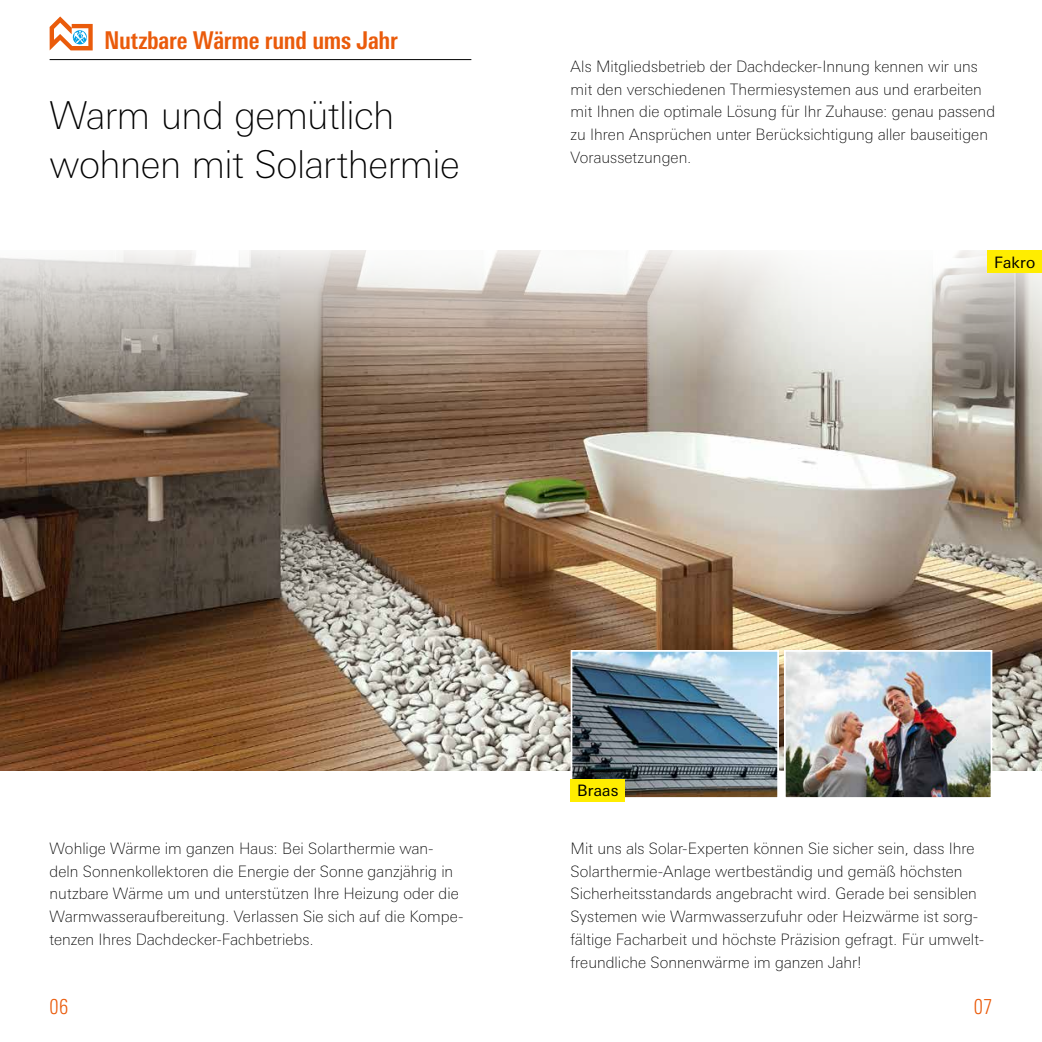
<style>
.page{position:relative;width:1042px;height:1042px;background:#fff}
.page>*{position:absolute;margin:0;border:0;box-sizing:border-box;transform-origin:0 0}
.t1{font:100 38.5px/49px "Linotype Univers Basic";letter-spacing:-.015em;color:#000}
.t2{font:700 condensed 24.5px "Linotype Univers";letter-spacing:-.015em;color:#ea5b0b}
.t3{font:300 condensed 21px "Linotype Univers";color:#ea5b0b}
.t4{font:100 15.75px/22.8px "Linotype Univers Basic";letter-spacing:.005em;color:#000}
.t5{font:15.75px "Linotype Univers Basic";letter-spacing:.005em;color:#000}
</style>
<div class="page">
<svg style="left:50px;top:17px;width:43px;height:33px"></svg>
<img style="left:0;top:251px;width:1042px;height:519px">
<img style="left:787px;top:653px;width:202px;height:143px">
<div style="left:784px;top:650px;width:208px;height:149px;border:2px solid #fff"></div>
<img style="left:573px;top:653px;width:203px;height:143px">
<div style="left:570px;top:650px;width:209px;height:149px;border:2px solid #fff"></div>
<hr style="left:50px;top:59px;width:421px;height:1px;background:#000">
<div style="left:570px;top:779px;width:55px;height:22px;background:#ffed00"></div>
<div style="left:987px;top:251px;width:55px;height:22px;background:#ffed00"></div>
<h2 class="t2" style="left:104px;top:26px;width:295px">Nutzbare Wärme rund ums Jahr</h2>
<h1 class="t1" style="left:50px;top:91px;width:412px">Warm und gemütlich wohnen mit Solarthermie</h1>
<p class="t4" style="left:570px;top:55px;width:426px">Als Mitgliedsbetrieb der Dachdecker-Innung kennen wir uns mit den verschiedenen Thermiesystemen aus und erarbeiten mit Ihnen die optimale Lösung für Ihr Zuhause: genau passend zu Ihren Ansprüchen unter Berücksichtigung aller bauseitigen Voraussetzungen.</p>
<p class="t5" style="left:994px;top:253px;width:43px">Fakro</p>
<p class="t4" style="left:50px;top:837px;width:415px">Wohlige Wärme im ganzen Haus: Bei Solarthermie wan&shy;deln Sonnenkollektoren die Energie der Sonne ganzjährig in nutzbare Wärme um und unterstützen Ihre Heizung oder die Warmwasseraufbereitung. Verlassen Sie sich auf die Kompe&shy;tenzen Ihres Dachdecker-Fachbetriebs.</p>
<p class="t5" style="left:577px;top:782px;width:43px">Braas</p>
<p class="t4" style="left:570px;top:837px;width:415px">Mit uns als Solar-Experten können Sie sicher sein, dass Ihre Solarthermie-Anlage wertbeständig und gemäß höchsten Sicherheitsstandards angebracht wird. Gerade bei sensiblen Systemen wie Warmwasserzufuhr oder Heizwärme ist sorg&shy;fältige Facharbeit und höchste Präzision gefragt. Für umwelt&shy;freundliche Sonnenwärme im ganzen Jahr!</p>
<h3 class="t3" style="left:50px;top:994px;width:20px">06</h3>
<h3 class="t3" style="left:974px;top:994px;width:20px">07</h3>
</div>
